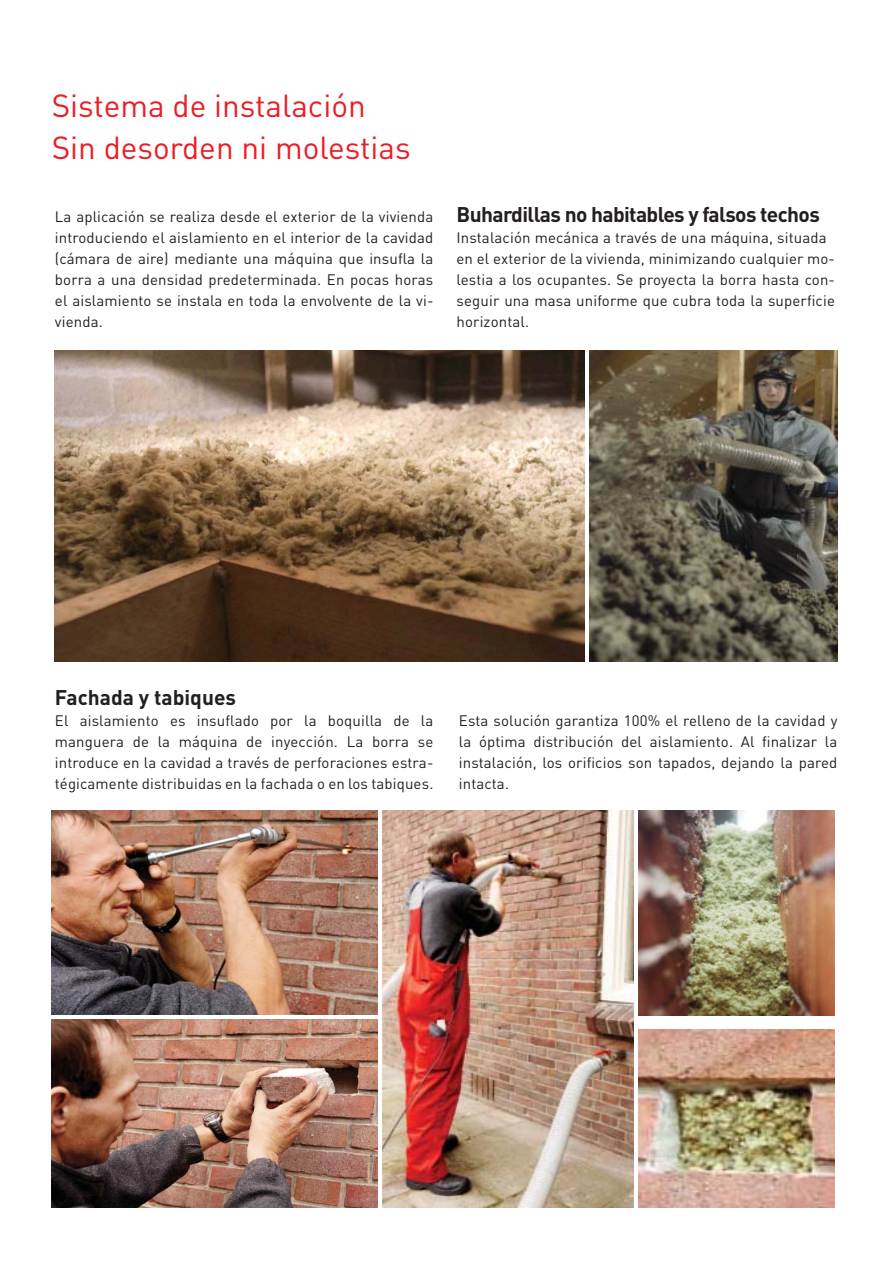
<style>
.page{position:relative;width:894px;height:1264px;background:#fff}
.page>*{position:absolute;margin:0;border:0;box-sizing:border-box;transform-origin:0 0}
.t1{font:31.5px/42px "DIN Pro";color:#ed1c24}
.t2{font:700 21px "DIN Pro";letter-spacing:-.03em;color:#231f20}
.t3{font:700 21px "DIN Pro";color:#231f20}
.t4{font:15px/21px "DIN Pro";letter-spacing:.01em;color:#231f20;text-align:justify}
</style>
<div class="page">
<img style="left:55px;top:351px;width:530px;height:310px">
<img style="left:590px;top:351px;width:247px;height:310px">
<img style="left:52px;top:810px;width:325px;height:204px">
<img style="left:383px;top:810px;width:250px;height:397px">
<img style="left:52px;top:1019px;width:325px;height:188px">
<img style="left:638px;top:810px;width:196px;height:205px">
<img style="left:639px;top:1029px;width:195px;height:178px">
<h1 class="t1" style="left:52px;top:88px;width:360px">Sistema de instalación<br>Sin desorden ni molestias</h1>
<p class="t4" style="left:55px;top:208px;width:380px">La aplicación se realiza desde el exterior de la vivienda introduciendo el aislamiento en el interior de la cavidad (cámara de aire) mediante una máquina que insufla la borra a una densidad predeterminada. En pocas horas el aislamiento se instala en toda la envolvente de la vi&shy;vienda.</p>
<h2 class="t2" style="left:456px;top:207px;width:365px">Buhardillas no habitables y falsos techos</h2>
<p class="t4" style="left:456px;top:229px;width:380px;text-align:left">Instalación mecánica a través de una máquina, situada en el exterior de la vivienda, minimizando cualquier mo&shy;lestia a los ocupantes. Se proyecta la borra hasta con&shy;seguir una masa uniforme que cubra toda la superficie horizontal.</p>
<h2 class="t3" style="left:55px;top:690px;width:183px">Fachada y tabiques</h2>
<p class="t4" style="left:55px;top:712px;width:380px">El aislamiento es insuflado por la boquilla de la manguera de la máquina de inyección. La borra se introduce en la cavidad a través de perforaciones estra&shy;tégicamente distribuidas en la fachada o en los tabiques.</p>
<p class="t4" style="left:459px;top:712px;width:380px">Esta solución garantiza 100% el relleno de la cavidad y la óptima distribución del aislamiento. Al finalizar la instalación, los orificios son tapados, dejando la pared intacta.</p>
</div>
